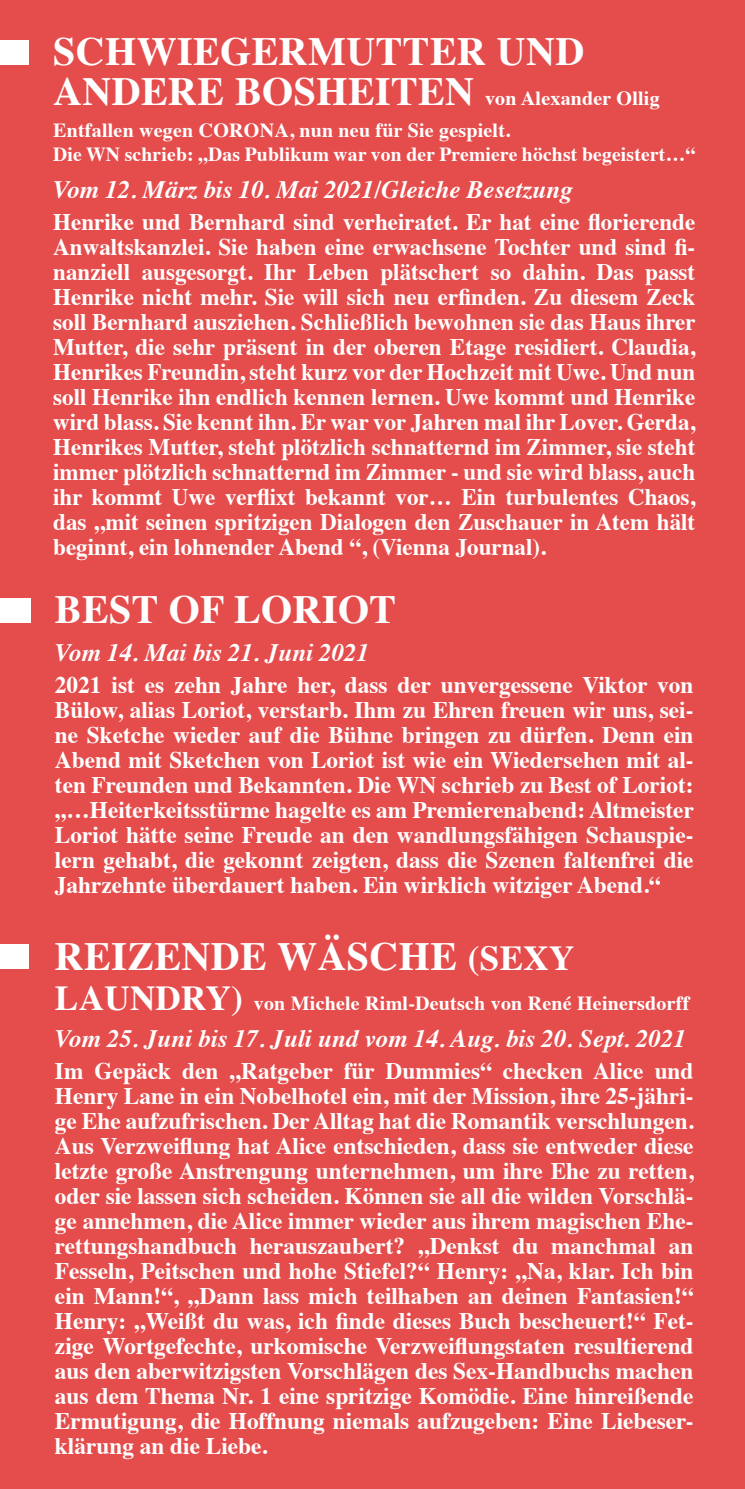
<style>
.page{position:relative;width:745px;height:1489px;background:#fff}
.page>*{position:absolute;margin:0;border:0;box-sizing:border-box;transform-origin:0 0}
.Titel{font:700 40px "Times";letter-spacing:.01em;color:#fff}
.Titel-2{font:italic 700 25px "Times";color:#fff}
.Fliess{font:700 23.75px/25px "Times";color:#fff;text-align:justify}
.Titel-3{font:700 20px "Times";letter-spacing:.01em;color:#fff}
.s1{font-size:40px}
.s2{font-size:35px}
</style>
<div class="page">
<div style="left:0;top:0;width:744px;height:1488px;background:#e54d4d"></div>
<div style="left:0;top:597px;width:30px;height:25px;background:#fff"></div>
<div style="left:0;top:40px;width:28px;height:24px;background:#fff"></div>
<div style="left:0;top:943px;width:28px;height:25px;background:#fff"></div>
<p class="Titel" style="left:53px;top:14px;width:532px">SCHWIEGERMUTTER UND</p>
<p class="Titel-3" style="left:53px;top:80px;width:607px"><span class="s1">ANDERE BOSHEITEN</span> von Alexander Ollig</p>
<p class="Titel-3" style="left:53px;top:111px;width:458px">Entfallen wegen CORONA, nun neu für Sie gespielt.</p>
<p class="Titel-3" style="left:53px;top:135px;width:643px">Die WN schrieb: „Das Publikum war von der Premiere höchst begeistert…“</p>
<p class="Titel-2" style="left:53px;top:166px;width:520px">Vom 12. März bis 10. Mai 2021/Gleiche Besetzung</p>
<p class="Fliess" style="left:53px;top:207px;width:643px">Henrike und Bernhard sind verheiratet. Er hat eine florierende Anwaltskanzlei. Sie haben eine erwachsene Tochter und sind fi&shy;nanziell ausgesorgt. Ihr Leben plätschert so dahin. Das passt Henrike nicht mehr. Sie will sich neu erfinden. Zu diesem Zeck soll Bernhard ausziehen. Schließlich bewohnen sie das Haus ihrer Mutter, die sehr präsent in der oberen Etage residiert. Claudia, Henrikes Freundin, steht kurz vor der Hochzeit mit Uwe. Und nun soll Henrike ihn endlich kennen lernen. Uwe kommt und Henrike wird blass. Sie kennt ihn. Er war vor Jahren mal ihr Lover. Gerda, Henrikes Mutter, steht plötzlich schnatternd im Zimmer, sie steht immer plötzlich schnatternd im Zimmer - und sie wird blass, auch ihr kommt Uwe verflixt bekannt vor… Ein turbulentes Chaos, das „mit seinen spritzigen Dialogen den Zuschauer in Atem hält beginnt, ein lohnender Abend “, (Vienna Journal).</p>
<p class="Titel" style="left:55px;top:571px;width:342px">BEST OF LORIOT</p>
<p class="Titel-2" style="left:55px;top:628px;width:315px">Vom 14. Mai bis 21. Juni 2021</p>
<p class="Fliess" style="left:55px;top:669px;width:640px">2021 ist es zehn Jahre her, dass der unvergessene Viktor von Bülow, alias Loriot, verstarb. Ihm zu Ehren freuen wir uns, sei&shy;ne Sketche wieder auf die Bühne bringen zu dürfen. Denn ein Abend mit Sketchen von Loriot ist wie ein Wiedersehen mit al&shy;ten Freunden und Bekannten. Die WN schrieb zu Best of Loriot: „…Heiterkeitsstürme hagelte es am Premierenabend: Altmeister Loriot hätte seine Freude an den wandlungsfähigen Schauspie&shy;lern gehabt, die gekonnt zeigten, dass die Szenen faltenfrei die Jahrzehnte überdauert haben. Ein wirklich witziger Abend.“</p>
<p class="Titel" style="left:55px;top:917px;width:520px">REIZENDE WÄSCHE <span class="s2">(SEXY</span></p>
<p class="Titel-3" style="left:55px;top:983px;width:635px"><span class="s2">LAUNDRY)</span> von Michele Riml-Deutsch von René Heinersdorff</p>
<p class="Titel-2" style="left:55px;top:1014px;width:632px">Vom 25. Juni bis 17. Juli und vom 14. Aug. bis 20. Sept. 2021</p>
<p class="Fliess" style="left:55px;top:1055px;width:639px">Im Gepäck den „Ratgeber für Dummies“ checken Alice und Henry Lane in ein Nobelhotel ein, mit der Mission, ihre 25-jähri&shy;ge Ehe aufzufrischen. Der Alltag hat die Romantik verschlungen.<br>Aus Verzweiflung hat Alice entschieden, dass sie entweder diese letzte große Anstrengung unternehmen, um ihre Ehe zu retten, oder sie lassen sich scheiden. Können sie all die wilden Vorschlä&shy;ge annehmen, die Alice immer wieder aus ihrem magischen Ehe&shy;rettungshandbuch herauszaubert? „Denkst du manchmal an Fesseln, Peitschen und hohe Stiefel?“ Henry: „Na, klar. Ich bin ein Mann!“, „Dann lass mich teilhaben an deinen Fantasien!“ Henry: „Weißt du was, ich finde dieses Buch bescheuert!“ Fet&shy;zige Wortgefechte, urkomische Verzweiflungstaten resultierend aus den aberwitzigsten Vorschlägen des Sex-Handbuchs machen aus dem Thema Nr. 1 eine spritzige Komödie. Eine hinreißende Ermutigung, die Hoffnung niemals aufzugeben: Eine Liebeser&shy;klärung an die Liebe.</p>
</div>
